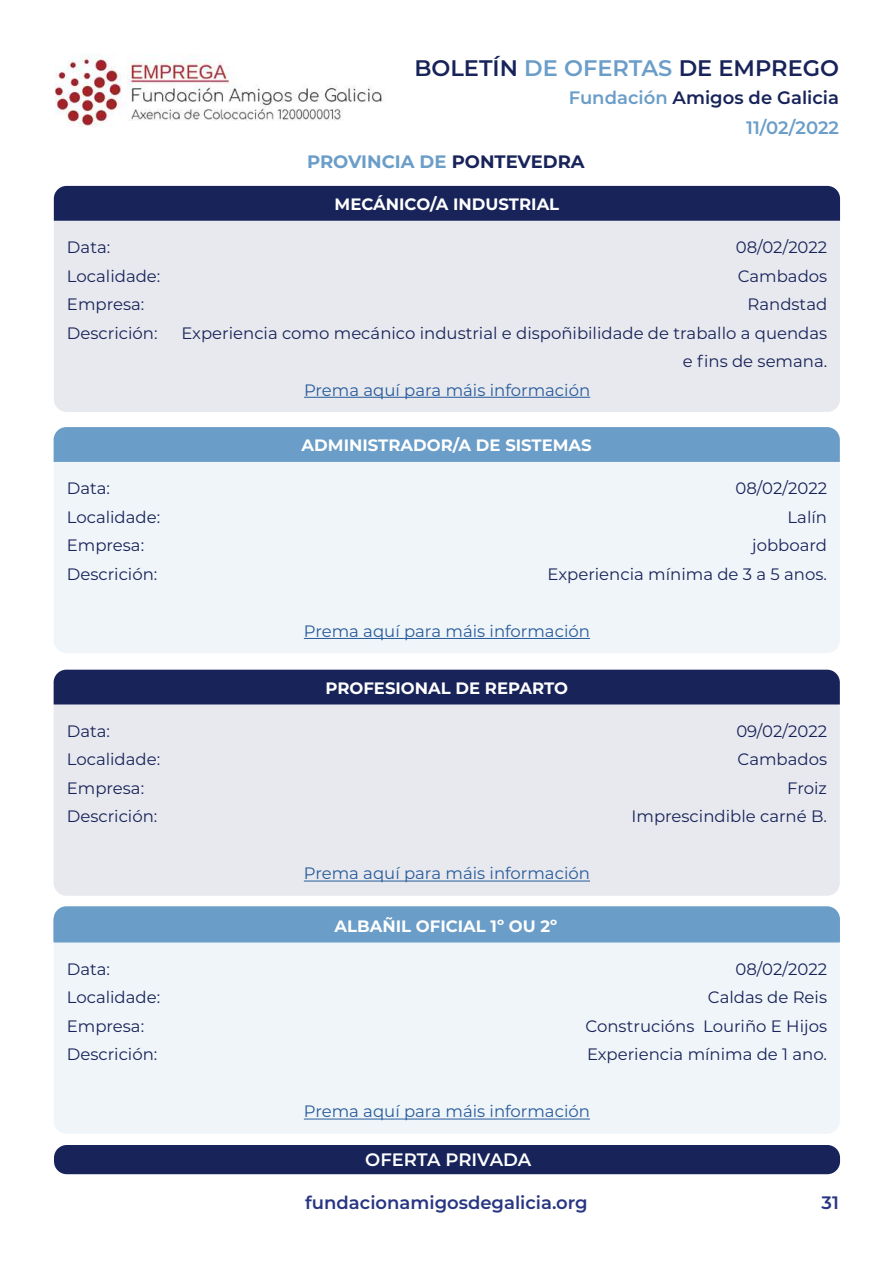
<style>
.page{position:relative;width:893px;height:1263px;background:#fff}
.page>*{position:absolute;margin:0;border:0;box-sizing:border-box;transform-origin:0 0}
.t1{font:600 22.5px "Montserrat";color:#172359}
.t2{font:600 18px/30.3px "Montserrat";color:#6a9dc8;text-align:right}
.t3{font:600 18px "Montserrat";color:#283583}
.t4{font:700 18px "Montserrat";color:#6a9dc8}
.t5{font:600 18px "Montserrat";letter-spacing:-.005em;color:#fff}
.t6{font:16.5px/28.5px "Montserrat";color:#172359;text-align:right}
.t7{font:16.5px "Montserrat";color:#275b9b}
.t8{font:700 16.5px "Montserrat";color:#fff}
.s1{color:#6a9dc8}
.s2{color:#172359}
</style>
<div class="page">
<img style="left:55px;top:54px;width:327px;height:73px">
<div style="left:54px;top:1145px;width:786px;height:29px;background:#172359;border-radius:13px"></div>
<div style="left:54px;top:221px;width:786px;height:191px;background:#e8e9ee"></div>
<div style="left:54px;top:462px;width:786px;height:191px;background:#f0f5f9"></div>
<div style="left:54px;top:704px;width:786px;height:192px;background:#e8e9ee"></div>
<div style="left:54px;top:942px;width:786px;height:192px;background:#f0f5f9"></div>
<div style="left:54px;top:186px;width:786px;height:35px;background:#172359"></div>
<div style="left:54px;top:427px;width:786px;height:35px;background:#6a9dc8"></div>
<div style="left:54px;top:670px;width:786px;height:34px;background:#172359"></div>
<div style="left:54px;top:906px;width:786px;height:36px;background:#6a9dc8"></div>
<hr style="left:304px;top:397px;width:286px;height:1px;background:#275b9b">
<hr style="left:304px;top:638px;width:286px;height:1px;background:#275b9b">
<hr style="left:304px;top:881px;width:286px;height:1px;background:#275b9b">
<hr style="left:304px;top:1118px;width:286px;height:1px;background:#275b9b">
<h1 class="t1" style="left:414px;top:52px;width:426px">BOLETÍN <span class="s1">DE OFERTAS</span> DE EMPREGO</h1>
<p class="t2" style="left:569px;top:81px;width:272px">Fundación <span class="s2">Amigos de Galicia<br></span>11/02/2022</p>
<p class="t4" style="left:307px;top:148px;width:279px">PROVINCIA DE <span class="s2">PONTEVEDRA</span></p>
<p class="t8" style="left:335px;top:192px;width:226px">MECÁNICO/A INDUSTRIAL</p>
<p class="t6" style="left:67px;top:232px;width:45px">Data:</p>
<p class="t6" style="left:736px;top:232px;width:93px">08/02/2022</p>
<p class="t6" style="left:67px;top:261px;width:95px">Localidade:</p>
<p class="t6" style="left:738px;top:261px;width:91px">Cambados</p>
<p class="t6" style="left:67px;top:289px;width:79px">Empresa:</p>
<p class="t6" style="left:748px;top:289px;width:81px">Randstad</p>
<p class="t6" style="left:67px;top:318px;width:92px">Descrición:</p>
<p class="t6" style="left:181px;top:318px;width:647px">Experiencia como mecánico industrial e dispoñibilidade de traballo a quendas e fins de semana.</p>
<p class="t7" style="left:304px;top:378px;width:288px">Prema aquí para máis información</p>
<p class="t8" style="left:302px;top:433px;width:292px">ADMINISTRADOR/A DE SISTEMAS</p>
<p class="t6" style="left:67px;top:474px;width:45px">Data:</p>
<p class="t6" style="left:735px;top:474px;width:93px">08/02/2022</p>
<p class="t6" style="left:67px;top:502px;width:95px">Localidade:</p>
<p class="t6" style="left:787px;top:502px;width:41px">Lalín</p>
<p class="t6" style="left:67px;top:531px;width:79px">Empresa:</p>
<p class="t6" style="left:752px;top:531px;width:76px">jobboard</p>
<p class="t6" style="left:67px;top:559px;width:92px">Descrición:</p>
<p class="t6" style="left:548px;top:559px;width:281px">Experiencia mínima de 3 a 5 anos.</p>
<p class="t7" style="left:304px;top:620px;width:288px">Prema aquí para máis información</p>
<p class="t8" style="left:325px;top:676px;width:244px">PROFESIONAL DE REPARTO</p>
<p class="t6" style="left:67px;top:716px;width:45px">Data:</p>
<p class="t6" style="left:736px;top:716px;width:92px">09/02/2022</p>
<p class="t6" style="left:67px;top:745px;width:95px">Localidade:</p>
<p class="t6" style="left:738px;top:745px;width:91px">Cambados</p>
<p class="t6" style="left:67px;top:773px;width:79px">Empresa:</p>
<p class="t6" style="left:787px;top:773px;width:41px">Froiz</p>
<p class="t6" style="left:67px;top:802px;width:92px">Descrición:</p>
<p class="t6" style="left:631px;top:802px;width:197px">Imprescindible carné B.</p>
<p class="t7" style="left:304px;top:862px;width:288px">Prema aquí para máis información</p>
<p class="t8" style="left:335px;top:914px;width:224px">ALBAÑIL OFICIAL 1º OU 2º</p>
<p class="t6" style="left:67px;top:954px;width:45px">Data:</p>
<p class="t6" style="left:735px;top:954px;width:93px">08/02/2022</p>
<p class="t6" style="left:67px;top:983px;width:95px">Localidade:</p>
<p class="t6" style="left:708px;top:983px;width:121px">Caldas de Reis</p>
<p class="t6" style="left:67px;top:1011px;width:79px">Empresa:</p>
<p class="t6" style="left:586px;top:1011px;width:243px">Construcións Louriño E Hijos</p>
<p class="t6" style="left:67px;top:1040px;width:92px">Descrición:</p>
<p class="t6" style="left:587px;top:1040px;width:242px">Experiencia mínima de 1 ano.</p>
<p class="t7" style="left:304px;top:1100px;width:288px">Prema aquí para máis información</p>
<p class="t5" style="left:365px;top:1147px;width:168px">OFERTA PRIVADA</p>
<p class="t3" style="left:305px;top:1190px;width:284px">fundacionamigosdegalicia.org</p>
<p class="t3" style="left:822px;top:1190px;width:19px">31</p>
</div>
